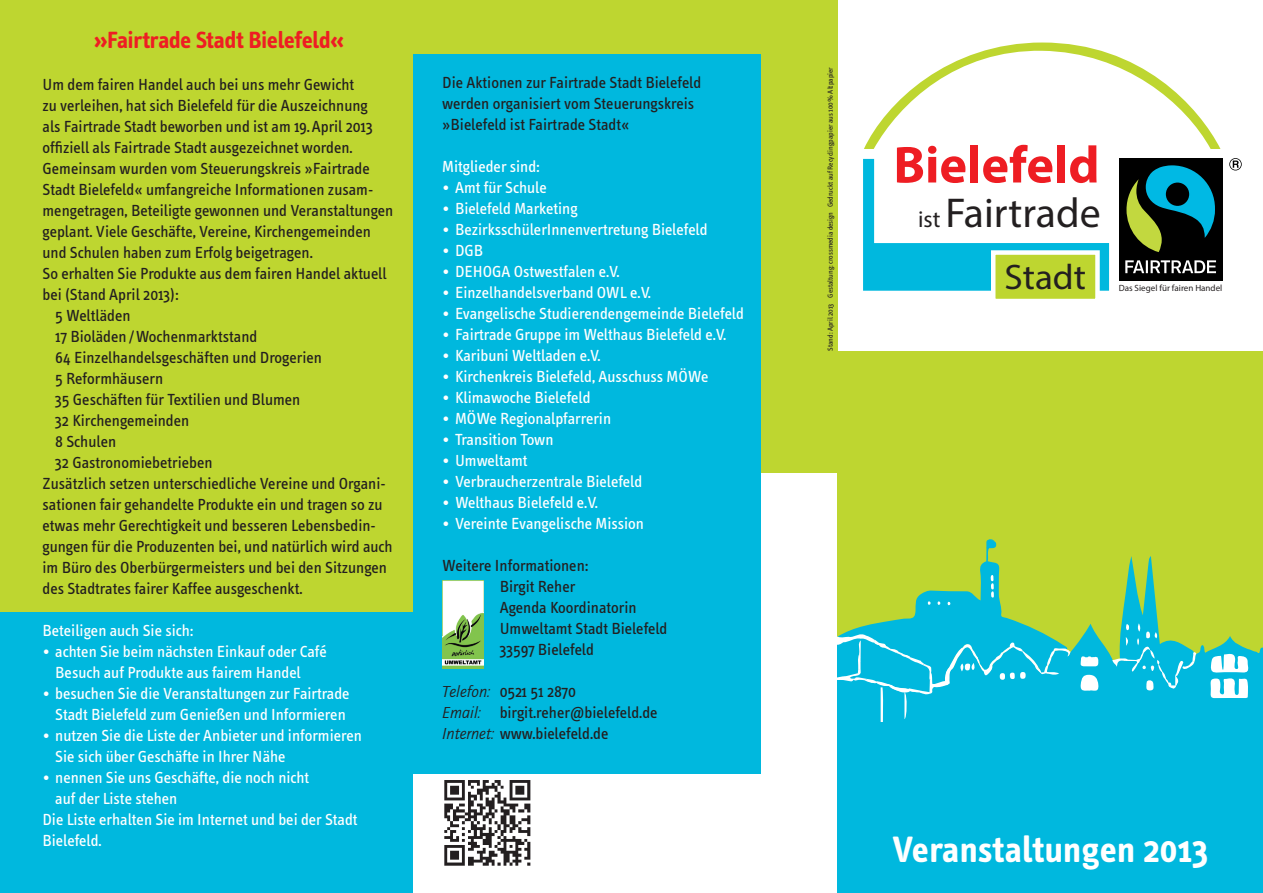
<style>
.page{position:relative;width:1263px;height:893px;background:#fff}
.page>*{position:absolute;margin:0;border:0;box-sizing:border-box;transform-origin:0 0}
.t1{font:700 52.35px "Myriad Pro";color:#ee1d23}
.t2{font:41.85px "Myriad Pro";color:#231f20}
.t3{font:700 37.5px "Info Text";letter-spacing:.01em;color:#fff}
.t4{font:35.55px "Myriad Pro";color:#231f20;scale:1.04 1}
.t5{font:700 24px "Info Text";letter-spacing:-.005em;color:#ee1d23}
.t6{font:16.5px/21px "Info Text";color:#231f20}
.t7{font:16.5px/21px "Info Text";color:#fff}
.t8{font:9px "Myriad Pro";color:#231f20}
.t9{font:7.5px "Info Text";color:#231f20}
.s1{font-family:"Ouay";font-style:italic}
.s2{font-size:23.25px}
</style>
<div class="page">
<div style="left:412px;top:0;width:426px;height:472px;background:#bed630"></div>
<div style="left:838px;top:351px;width:425px;height:319px;background:#bed630"></div>
<div style="left:838px;top:716px;width:425px;height:177px;background:#00b8de"></div>
<svg style="left:838px;top:539px;width:425px;height:183px"></svg>
<div style="left:412px;top:54px;width:349px;height:719px;background:#00b8de"></div>
<img style="left:442px;top:580px;width:42px;height:89px">
<div style="left:0;top:0;width:412px;height:612px;background:#bed630"></div>
<div style="left:0;top:612px;width:412px;height:281px;background:#00b8de"></div>
<svg style="left:864px;top:43px;width:356px;height:106px"></svg>
<div style="left:1117px;top:156px;width:108px;height:126px;background:linear-gradient(to bottom,#fff,#fff)"></div>
<svg style="left:1229px;top:158px;width:13px;height:12px"></svg>
<div style="left:1119px;top:158px;width:103px;height:123px;background:#000"></div>
<svg style="left:1126px;top:165px;width:89px;height:87px"></svg>
<svg style="left:1125px;top:260px;width:91px;height:13px"></svg>
<svg style="left:863px;top:159px;width:246px;height:140px"></svg>
<img style="left:444px;top:780px;width:87px;height:86px">
<h3 class="t5" style="left:94px;top:26px;width:252px">»Fairtrade Stadt Bielefeld«</h3>
<p class="t6" style="left:43px;top:74px;width:313px">Um dem fairen Handel auch bei uns mehr Gewicht</p>
<p class="t6" style="left:43px;top:95px;width:327px">zu verleihen, hat sich Bielefeld für die Auszeichnung</p>
<p class="t6" style="left:43px;top:116px;width:332px">als Fairtrade Stadt beworben und ist am 19.April 2013</p>
<p class="t6" style="left:43px;top:137px;width:312px">offiziell als Fairtrade Stadt ausgezeichnet worden.</p>
<p class="t6" style="left:43px;top:158px;width:329px">Gemeinsam wurden vom Steuerungskreis »Fairtrade</p>
<p class="t6" style="left:43px;top:179px;width:332px">Stadt Bielefeld« umfangreiche Informationen zusam-</p>
<p class="t6" style="left:43px;top:200px;width:352px">mengetragen, Beteiligte gewonnen und Veranstaltungen</p>
<p class="t6" style="left:43px;top:221px;width:330px">geplant. Viele Geschäfte, Vereine, Kirchengemeinden</p>
<p class="t6" style="left:43px;top:242px;width:272px">und Schulen haben zum Erfolg beigetragen.</p>
<p class="t6" style="left:43px;top:263px;width:346px">So erhalten Sie Produkte aus dem fairen Handel aktuell</p>
<p class="t6" style="left:43px;top:284px;width:137px">bei (Stand April 2013):</p>
<p class="t6" style="left:55px;top:305px;width:77px">5 Weltläden</p>
<p class="t6" style="left:55px;top:326px;width:204px">17 Bioläden /Wochenmarktstand</p>
<p class="t6" style="left:55px;top:347px;width:268px">64 Einzelhandelsgeschäften und Drogerien</p>
<p class="t6" style="left:55px;top:368px;width:109px">5 Reformhäusern</p>
<p class="t6" style="left:55px;top:389px;width:247px">35 Geschäften für Textilien und Blumen</p>
<p class="t6" style="left:55px;top:410px;width:136px">32 Kirchengemeinden</p>
<p class="t6" style="left:55px;top:431px;width:62px">8 Schulen</p>
<p class="t6" style="left:55px;top:452px;width:159px">32 Gastronomiebetrieben</p>
<p class="t6" style="left:43px;top:473px;width:345px">Zusätzlich setzen unterschiedliche Vereine und Organi-</p>
<p class="t6" style="left:43px;top:494px;width:341px">sationen fair gehandelte Produkte ein und tragen so zu</p>
<p class="t6" style="left:43px;top:515px;width:335px">etwas mehr Gerechtigkeit und besseren Lebensbedin-</p>
<p class="t6" style="left:43px;top:536px;width:352px">gungen für die Produzenten bei, und natürlich wird auch</p>
<p class="t6" style="left:43px;top:557px;width:346px">im Büro des Oberbürgermeisters und bei den Sitzungen</p>
<p class="t6" style="left:43px;top:578px;width:262px">des Stadtrates fairer Kaffee ausgeschenkt.</p>
<p class="t7" style="left:43px;top:620px;width:152px">Beteiligen auch Sie sich:</p>
<p class="t7" style="left:55px;top:641px;width:273px;text-indent:-13px">• achten Sie beim nächsten Einkauf oder Café<br>Besuch auf Produkte aus fairem Handel</p>
<p class="t7" style="left:43px;top:683px;width:309px;text-align:center">• besuchen Sie die Veranstaltungen zur Fairtrade<br>Stadt Bielefeld zum Genießen und Informieren</p>
<p class="t7" style="left:55px;top:725px;width:308px;text-indent:-13px">• nutzen Sie die Liste der Anbieter und informieren<br>Sie sich über Geschäfte in Ihrer Nähe</p>
<p class="t7" style="left:43px;top:767px;width:268px">• nennen Sie uns Geschäfte, die noch nicht</p>
<p class="t7" style="left:55px;top:788px;width:124px">auf der Liste stehen</p>
<p class="t7" style="left:43px;top:809px;width:317px">Die Liste erhalten Sie im Internet und bei der Stadt</p>
<p class="t7" style="left:43px;top:830px;width:61px">Bielefeld.</p>
<p class="t6" style="left:442px;top:72px;width:261px">Die Aktionen zur Fairtrade Stadt Bielefeld werden organisiert vom Steuerungskreis »Bielefeld ist Fairtrade Stadt«</p>
<p class="t7" style="left:442px;top:156px;width:99px">Mitglieder sind:</p>
<p class="t7" style="left:442px;top:177px;width:106px">• Amt für Schule</p>
<p class="t7" style="left:442px;top:198px;width:137px">• Bielefeld Marketing</p>
<p class="t7" style="left:442px;top:219px;width:267px">• BezirksschülerInnenvertretung Bielefeld</p>
<p class="t7" style="left:442px;top:240px;width:42px">• DGB</p>
<p class="t7" style="left:442px;top:261px;width:179px">• DEHOGA Ostwestfalen e.V.</p>
<p class="t7" style="left:442px;top:282px;width:210px">• Einzelhandelsverband OWL e.V.</p>
<p class="t7" style="left:442px;top:303px;width:303px">• Evangelische Studierendengemeinde Bielefeld</p>
<p class="t7" style="left:442px;top:324px;width:286px">• Fairtrade Gruppe im Welthaus Bielefeld e.V.</p>
<p class="t7" style="left:442px;top:345px;width:160px">• Karibuni Weltladen e.V.</p>
<p class="t7" style="left:442px;top:366px;width:268px">• Kirchenkreis Bielefeld, Ausschuss MÖWe</p>
<p class="t7" style="left:442px;top:387px;width:150px">• Klimawoche Bielefeld</p>
<p class="t7" style="left:442px;top:408px;width:170px">• MÖWe Regionalpfarrerin</p>
<p class="t7" style="left:442px;top:429px;width:113px">• Transition Town</p>
<p class="t7" style="left:442px;top:450px;width:87px">• Umweltamt</p>
<p class="t7" style="left:442px;top:471px;width:201px">• Verbraucherzentrale Bielefeld</p>
<p class="t7" style="left:442px;top:492px;width:157px">• Welthaus Bielefeld e.V.</p>
<p class="t7" style="left:442px;top:513px;width:203px">• Vereinte Evangelische Mission</p>
<p class="t6" style="left:500px;top:555px;width:169px;text-indent:-57px">Weitere Informationen:<br>Birgit Reher<br>Agenda Koordinatorin<br>Umweltamt Stadt Bielefeld<br>33597 Bielefeld</p>
<p class="t6" style="left:442px;top:681px;width:217px"><span class="s1">Telefon:</span> 0521 51 2870<br><span class="s1">Email:</span> birgit.reher@bielefeld.de<br><span class="s1">Internet:</span> www.bielefeld.de</p>
<p class="t9" style="left:826px;top:351px;width:285px;rotate:-90deg">Stand: April 2013 Gestaltung: crossmedia design Gedruckt auf Recyclingpapier aus 100% Altpapier</p>
<h1 class="t1" style="left:893px;top:131px;width:208px">Bielefeld</h1>
<h2 class="t2" style="left:918px;top:187px;width:184px"><span class="s2">ist</span> Fairtrade</h2>
<h3 class="t4" style="left:1005px;top:255px;width:80px">Stadt</h3>
<p class="t8" style="left:1119px;top:282px;width:105px">Das Siegel für fairen Handel</p>
<h3 class="t3" style="left:893px;top:828px;width:317px">Veranstaltungen 2013</h3>
</div>
